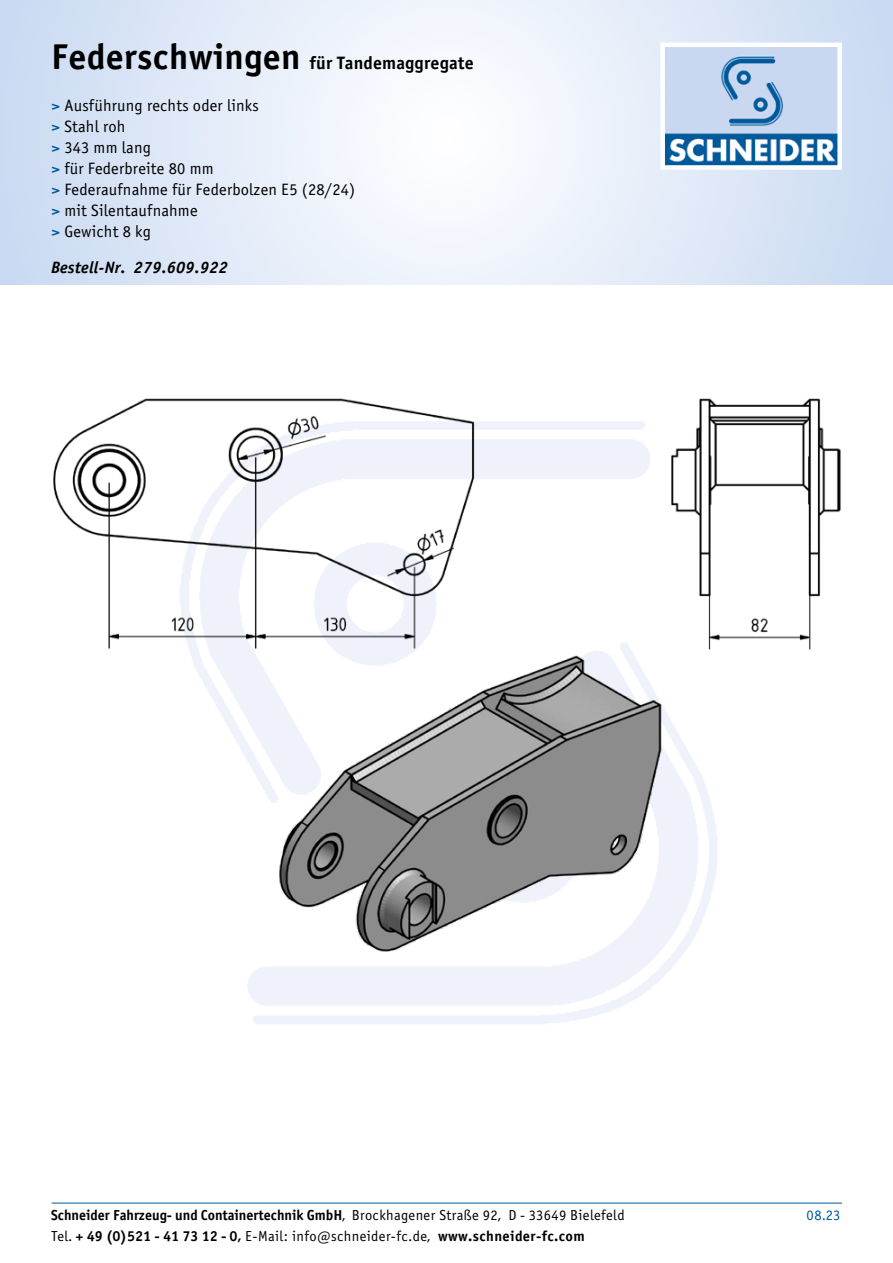
<style>
.page{position:relative;width:893px;height:1263px;background:#fff}
.page>*{position:absolute;margin:0;border:0;box-sizing:border-box;transform-origin:0 0}
.t1{font:18px "Officina Sans Bold ITC";letter-spacing:.01em;color:#000}
.t2{font:16.5px/21px "Officina Sans Book ITC";letter-spacing:.01em;color:#000}
.t3{font:italic 16.5px "Officina Sans Bold ITC";letter-spacing:.01em;color:#000}
.t4{font:14.55px "Officina Sans Bold ITC";color:#000}
.t5{font:14.55px "Officina Sans Bold ITC";letter-spacing:.025em;color:#000}
.t6{font:14.55px "Officina Sans Book ITC";color:#005a9a}
.s1{font-size:36px}
.s2{font-family:"Officina Sans Bold ITC";color:#005a9a}
.s3{font-family:"Officina Sans Book ITC"}
</style>
<div class="page">
<svg style="left:0;top:0;width:893px;height:285px"></svg>
<img style="left:665px;top:48px;width:172px;height:117px">
<div style="left:660px;top:43px;width:182px;height:127px;border:4px solid #fff"></div>
<img style="left:53px;top:398px;width:788px;height:569px">
<hr style="left:52px;top:1203px;width:790px;height:1px;background:#005a9a">
<p class="t1" style="left:51px;top:51px;width:424px"><span class="s1">Federschwingen</span> für Tandemaggregate</p>
<p class="t2" style="left:51px;top:95px;width:306px"><span class="s2">&gt;</span> Ausführung rechts oder links<br><span class="s2">&gt;</span> Stahl roh<br><span class="s2">&gt;</span> 343 mm lang<br><span class="s2">&gt;</span> für Federbreite 80 mm<br><span class="s2">&gt;</span> Federaufnahme für Federbolzen E5 (28/24) <span class="s2">&gt;</span> mit Silentaufnahme<br><span class="s2">&gt;</span> Gewicht 8 kg</p>
<p class="t3" style="left:51px;top:257px;width:178px">Bestell-Nr. 279.609.922</p>
<p class="t4" style="left:51px;top:1206px;width:575px">Schneider Fahrzeug- und Containertechnik GmbH<span class="s3">, Brockhagener Straße 92, D - 33649 Bielefeld</span></p>
<p class="t6" style="left:806px;top:1206px;width:35px">08.23</p>
<p class="t5" style="left:51px;top:1227px;width:535px"><span class="s3">Tel.</span> + 49 (0)521 - 41 73 12 - 0, <span class="s3">E-Mail: info@schneider-fc.de,</span> www.schneider-fc.com</p>
</div>
